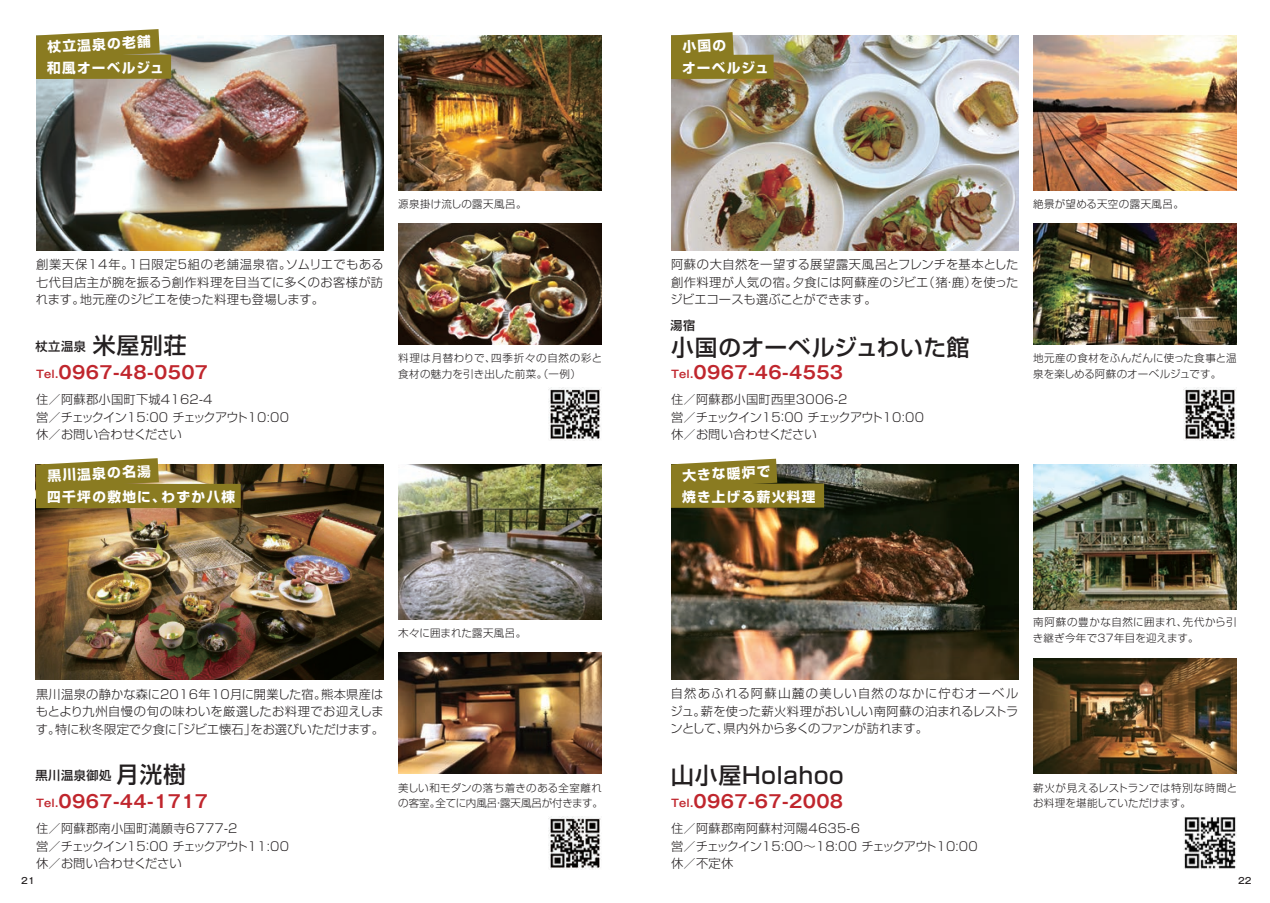
<style>
.page{position:relative;width:1270px;height:903px;background:#fff}
.page>*{position:absolute;margin:0;border:0;box-sizing:border-box;transform-origin:0 0}
.t1{font:500 22.75px "Shin Go Pro";letter-spacing:.02em;color:#231f20}
.t2{font:500 22.75px "Shin Go Pro";letter-spacing:.04em;color:#231f20}
.t3{font:700 17.5px "Gothic MB101 Pro De";letter-spacing:.02em;color:#c0262d}
.t4{font:700 13.65px "Shin Go Pro";letter-spacing:.1em;color:#fff}
.t5{font:700 13.65px "Shin Go Pro";letter-spacing:.08em;color:#fff}
.t6{font:300 12.25px/17.5px "Shin Go Pro";letter-spacing:.005em;color:#231f20}
.t7{font:500 12.25px "Shin Go Pro";letter-spacing:.04em;color:#231f20}
.t8{font:300 10.5px/15.8px "Shin Go Pro";letter-spacing:.02em;color:#231f20}
.t9{font:300 10.5px/15.8px "Shin Go Pro";letter-spacing:.04em;color:#231f20}
.t10{font:300 10.5px/15.8px "Shin Go Pro";color:#231f20}
.t11{font:500 8.75px "Gothic MB101 Pro";color:#231f20}
.s1{font-size:22.75px}
.s2{font-size:10.5px}
</style>
<div class="page">
<img style="left:36px;top:35px;width:347px;height:215px">
<img style="left:398px;top:36px;width:204px;height:155px">
<img style="left:398px;top:224px;width:204px;height:120px">
<img style="left:671px;top:35px;width:347px;height:215px">
<img style="left:671px;top:464px;width:347px;height:215px">
<img style="left:1033px;top:464px;width:204px;height:145px">
<img style="left:1033px;top:658px;width:203px;height:115px">
<img style="left:1184px;top:816px;width:52px;height:53px">
<svg style="left:671px;top:459px;width:106px;height:24px;background:#968838"></svg>
<div style="left:671px;top:483px;width:153px;height:25px;background:#8a7b21"></div>
<img style="left:36px;top:465px;width:347px;height:214px">
<img style="left:398px;top:465px;width:203px;height:155px">
<img style="left:398px;top:653px;width:203px;height:120px">
<svg style="left:36px;top:458px;width:123px;height:26px;background:#9a8c3f"></svg>
<div style="left:36px;top:484px;width:205px;height:24px;background:#8a7b21"></div>
<img style="left:549px;top:816px;width:52px;height:53px">
<div style="left:671px;top:55px;width:103px;height:24px;background:#8a7b21"></div>
<img style="left:1184px;top:387px;width:53px;height:53px">
<svg style="left:36px;top:29px;width:124px;height:26px;background:#998c3f"></svg>
<div style="left:36px;top:55px;width:135px;height:24px;background:#8a7b21"></div>
<img style="left:549px;top:387px;width:52px;height:53px">
<img style="left:1033px;top:36px;width:204px;height:155px">
<img style="left:1033px;top:224px;width:203px;height:120px">
<svg style="left:671px;top:32px;width:63px;height:23px"></svg>
<p class="t4" style="left:47px;top:36px;width:105px;rotate:-3deg">杖立温泉の老舗</p>
<p class="t5" style="left:47px;top:57px;width:118px">和風オーベルジュ</p>
<p class="t4" style="left:682px;top:57px;width:88px">オーベルジュ</p>
<p class="t9" style="left:398px;top:195px;width:130px">源泉掛け流しの露天風呂。</p>
<p class="t6" style="left:36px;top:254px;width:349px;text-align:justify">創業天保14年。1日限定5組の老舗温泉宿。ソムリエでもある七代目店主が腕を振るう創作料理を目当てに多くのお客様が訪れます。地元産のジビエを使った料理も登場します。</p>
<p class="t7" style="left:36px;top:337px;width:152px">杖立温泉<span class="s1">米屋別荘</span></p>
<h2 class="t3" style="left:36px;top:358px;width:174px"><span class="s2">Tel.</span>0967-48-0507</h2>
<p class="t6" style="left:36px;top:389px;width:254px">住／阿蘇郡小国町下城4162-4<br>営／チェックイン15：00 チェックアウト10:00休／お問い合わせください</p>
<p class="t4" style="left:47px;top:465px;width:105px;rotate:-3deg">黒川温泉の名湯</p>
<p class="t4" style="left:47px;top:486px;width:189px">四千坪の敷地に、わずか八棟</p>
<p class="t9" style="left:398px;top:349px;width:206px">料理は月替わりで、四季折々の自然の彩と食材の魅力を引き出した前菜。（一例）</p>
<p class="t9" style="left:1033px;top:195px;width:152px">絶景が望める天空の露天風呂。</p>
<p class="t6" style="left:671px;top:254px;width:349px;text-align:justify">阿蘇の大自然を一望する展望露天風呂とフレンチを基本とした創作料理が人気の宿。夕食には阿蘇産のジビエ（猪・鹿）を使ったジビエコースも選ぶことができます。</p>
<p class="t7" style="left:671px;top:315px;width:26px">湯宿</p>
<h1 class="t1" style="left:671px;top:329px;width:300px">小国のオーベルジュわいた館</h1>
<h2 class="t3" style="left:671px;top:358px;width:174px"><span class="s2">Tel.</span>0967-46-4553</h2>
<p class="t6" style="left:671px;top:389px;width:254px">住／阿蘇郡小国町西里3006-2<br>営／チェックイン15：00 チェックアウト10:00休／お問い合わせください</p>
<p class="t4" style="left:682px;top:465px;width:90px;rotate:-3deg">大きな暖炉で</p>
<p class="t4" style="left:682px;top:486px;width:135px">焼き上げる薪火料理</p>
<p class="t8" style="left:1033px;top:349px;width:205px">地元産の食材をふんだんに使った食事と温泉を楽しめる阿蘇のオーベルジュです。</p>
<p class="t8" style="left:398px;top:624px;width:130px">木々に囲まれた露天風呂。</p>
<p class="t8" style="left:1033px;top:613px;width:205px">南阿蘇の豊かな自然に囲まれ、先代から引き継ぎ今年で37年目を迎えます。</p>
<p class="t6" style="left:36px;top:683px;width:350px;text-align:justify">黒川温泉の静かな森に2016年10月に開業した宿。熊本県産はもとより九州自慢の旬の味わいを厳選したお料理でお迎えします。特に秋冬限定で夕食に「ジビエ懐石」をお選びいただけます。</p>
<p class="t6" style="left:671px;top:683px;width:349px;text-align:justify">自然あふれる阿蘇山麓の美しい自然のなかに佇むオーベルジュ。薪を使った薪火料理がおいしい南阿蘇の泊まれるレストランとして、県内外から多くのファンが訪れます。</p>
<p class="t7" style="left:36px;top:766px;width:152px">黒川温泉御処 <span class="s1">月洸樹</span></p>
<h1 class="t2" style="left:671px;top:757px;width:174px">山小屋Holahoo</h1>
<h2 class="t3" style="left:36px;top:787px;width:174px"><span class="s2">Tel.</span>0967-44-1717</h2>
<p class="t6" style="left:36px;top:818px;width:254px">住／阿蘇郡南小国町満願寺6777-2<br>営／チェックイン15：00 チェックアウト11:00休／お問い合わせください</p>
<p class="t10" style="left:398px;top:778px;width:206px">美しい和モダンの落ち着きのある全室離れの客室。全てに内風呂・露天風呂が付きます。</p>
<h2 class="t3" style="left:671px;top:787px;width:174px"><span class="s2">Tel.</span>0967-67-2008</h2>
<p class="t6" style="left:671px;top:818px;width:308px">住／阿蘇郡南阿蘇村河陽4635-6<br>営／チェックイン15:00～18:00 チェックアウト10:00休／不定休</p>
<p class="t8" style="left:1033px;top:778px;width:206px">薪火が見えるレストランでは特別な時間とお料理を堪能していただけます。</p>
<p class="t11" style="left:21px;top:873px;width:15px">21</p>
<p class="t11" style="left:1238px;top:873px;width:15px">22</p>
</div>
